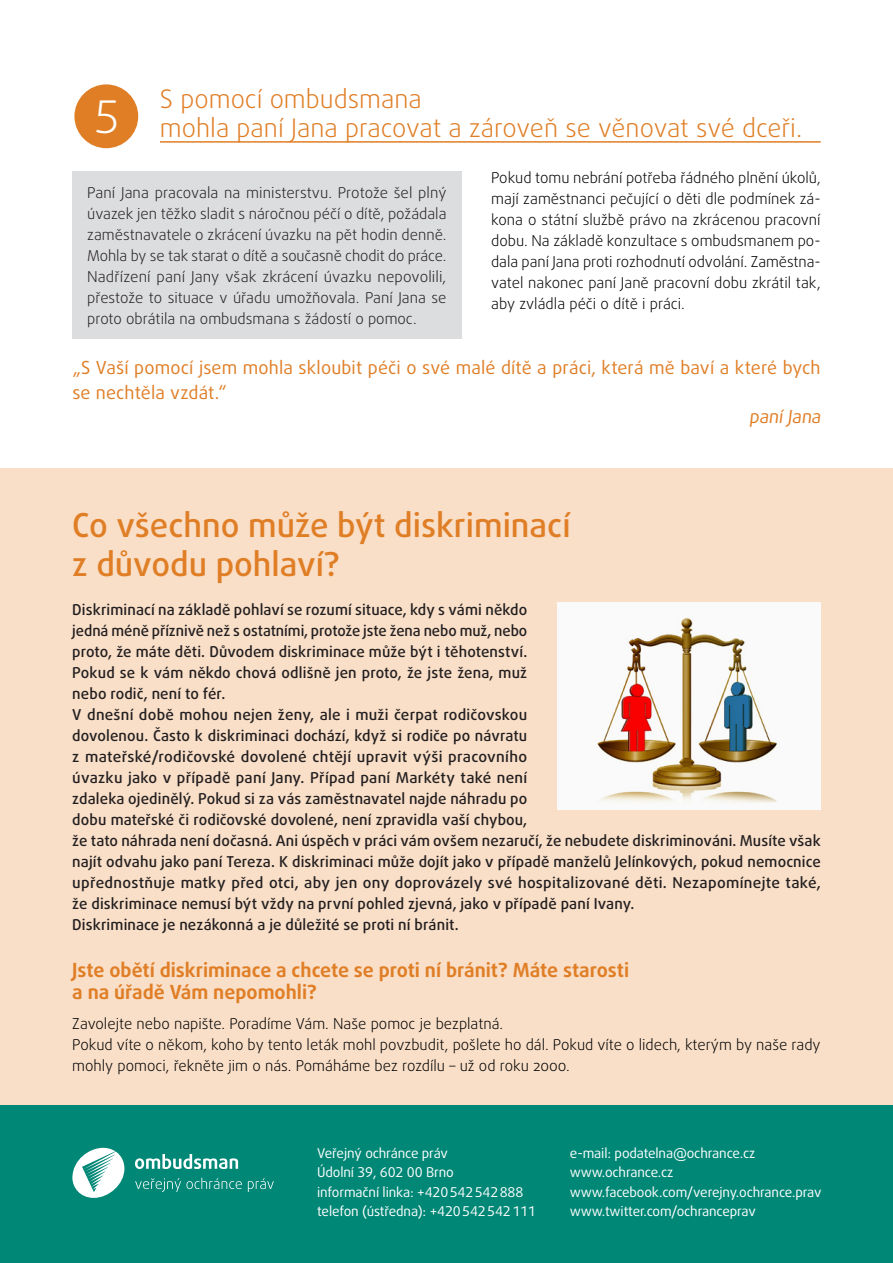
<style>
.page{position:relative;width:893px;height:1263px;background:#fff}
.page>*{position:absolute;margin:0;border:0;box-sizing:border-box;transform-origin:0 0}
.chleba_CZ{font:300 45px "Daxline Pro";color:#fff}
.chleba_CZ-2{font:500 33px/39px "Daxline Pro";color:#e07e26}
.X__Nadpis_3{font:300 25.5px/28.5px "Daxline Pro";color:#e07e26}
.chleba_CZ-3{font:700 19.5px/22.5px "Daxline Pro";color:#e07e26}
.Nadpis_4{font:18px/25.5px "Daxline Pro";letter-spacing:.005em;color:#e07e26}
.chleba_CZ-4{font:500 15px/21px "Daxline Pro";letter-spacing:.01em;color:#231f20;text-align:justify}
.chleba_CZ-5{font:300 15px/21px "Daxline Pro";color:#000}
.chleba_CZ_odrazky_ZE{font:300 15px/21px "Daxline Pro";color:#231f20;text-align:justify}
.CHLEBA_bila{font:13.5px/19.5px "Daxline Pro";letter-spacing:-.01em;color:#fff}
</style>
<div class="page">
<div style="left:0;top:468px;width:893px;height:638px;background:#f9dfc8"></div>
<div style="left:0;top:1106px;width:893px;height:157px;background:#008776"></div>
<svg style="left:72px;top:1148px;width:52px;height:50px"></svg>
<svg style="left:135px;top:1154px;width:103px;height:15px"></svg>
<svg style="left:135px;top:1178px;width:107px;height:14px"></svg>
<svg style="left:248px;top:1178px;width:26px;height:14px"></svg>
<img style="left:557px;top:603px;width:264px;height:207px">
<div style="left:72px;top:171px;width:389px;height:168px;background:#dcdddf"></div>
<div style="left:74px;top:84px;width:64px;height:64px;background:#e07e26;border-radius:50%"></div>
<hr style="left:160px;top:141px;width:661px;height:2px;background:#e07e26">
<p class="chleba_CZ" style="left:95px;top:87px;width:25px">5</p>
<p class="X__Nadpis_3" style="left:160px;top:85px;width:644px">S pomocí ombudsmana<br>mohla paní Jana pracovat a zároveň se věnovat své dceři.</p>
<p class="chleba_CZ_odrazky_ZE" style="left:87px;top:182px;width:361px">Paní Jana pracovala na ministerstvu. Protože šel plný úvazek jen těžko sladit s náročnou péčí o dítě, požádala zaměstnavatele o zkrácení úvazku na pět hodin denně.<br>Mohla by se tak starat o dítě a současně chodit do práce.<br>Nadřízení paní Jany však zkrácení úvazku nepovolili, přestože to situace v úřadu umožňovala. Paní Jana se proto obrátila na ombudsmana s žádostí o pomoc.</p>
<p class="chleba_CZ-5" style="left:491px;top:167px;width:331px;text-align:justify">Pokud tomu nebrání potřeba řádného plnění úkolů, mají zaměstnanci pečující o děti dle podmínek zá&shy;kona o státní službě právo na zkrácenou pracovní dobu. Na základě konzultace s ombudsmanem po&shy;dala paní Jana proti rozhodnutí odvolání. Zaměstna&shy;vatel nakonec paní Janě pracovní dobu zkrátil tak, aby zvládla péči o dítě i práci.</p>
<p class="Nadpis_4" style="left:72px;top:355px;width:750px">„S Vaší pomocí jsem mohla skloubit péči o své malé dítě a práci, která mě baví a které bych se nechtěla vzdát.“</p>
<p class="Nadpis_4" style="left:749px;top:404px;width:76px">paní Jana</p>
<p class="chleba_CZ-2" style="left:72px;top:506px;width:500px">Co všechno může být diskriminací z důvodu pohlaví?</p>
<p class="chleba_CZ-4" style="left:72px;top:599px;width:457px">Diskriminací na základě pohlaví se rozumí situace, kdy s vámi někdo jedná méně příznivě než s ostatními, protože jste žena nebo muž, nebo proto, že máte děti. Důvodem diskriminace může být i těhotenství.<br>Pokud se k vám někdo chová odlišně jen proto, že jste žena, muž nebo rodič, není to fér.</p>
<p class="chleba_CZ-4" style="left:72px;top:704px;width:750px;text-align:left">V dnešní době mohou nejen ženy, ale i muži čerpat rodičovskou<br>dovolenou. Často k diskriminaci dochází, když si rodiče po návratu<br>z mateřské/rodičovské dovolené chtějí upravit výši pracovního<br>úvazku jako v případě paní Jany. Případ paní Markéty také není<br>zdaleka ojedinělý. Pokud si za vás zaměstnavatel najde náhradu po<br>dobu mateřské či rodičovské dovolené, není zpravidla vaší chybou,<br>že tato náhrada není dočasná. Ani úspěch v práci vám ovšem nezaručí, že nebudete diskriminováni. Musíte však najít odvahu jako paní Tereza. K diskriminaci může dojít jako v případě manželů Jelínkových, pokud nemocnice upřednostňuje matky před otci, aby jen ony doprovázely své hospitalizované děti. Nezapomínejte také, že diskriminace nemusí být vždy na první pohled zjevná, jako v případě paní Ivany.</p>
<p class="chleba_CZ-4" style="left:72px;top:914px;width:388px">Diskriminace je nezákonná a je důležité se proti ní bránit.</p>
<p class="chleba_CZ-3" style="left:72px;top:959px;width:558px">Jste obětí diskriminace a chcete se proti ní bránit? Máte starosti a na úřadě Vám nepomohli?</p>
<p class="chleba_CZ-5" style="left:72px;top:1013px;width:432px">Zavolejte nebo napište. Poradíme Vám. Naše pomoc je bezplatná.</p>
<p class="chleba_CZ-5" style="left:72px;top:1034px;width:750px">Pokud víte o někom, koho by tento leták mohl povzbudit, pošlete ho dál. Pokud víte o lidech, kterým by naše rady mohly pomoci, řekněte jim o nás. Pomáháme bez rozdílu – už od roku 2000.</p>
<p class="CHLEBA_bila" style="left:317px;top:1143px;width:132px">Veřejný ochránce práv</p>
<p class="CHLEBA_bila" style="left:317px;top:1163px;width:138px">Údolní 39, 602 00 Brno</p>
<p class="CHLEBA_bila" style="left:317px;top:1182px;width:220px">informační linka: +420542542888 telefon (ústředna): +420542542111</p>
<p class="CHLEBA_bila" style="left:570px;top:1143px;width:187px">e‑mail: podatelna@ochrance.cz</p>
<p class="CHLEBA_bila" style="left:570px;top:1163px;width:253px">www.ochrance.cz www.facebook.com/verejny.ochrance.prav www.twitter.com/ochranceprav</p>
</div>
